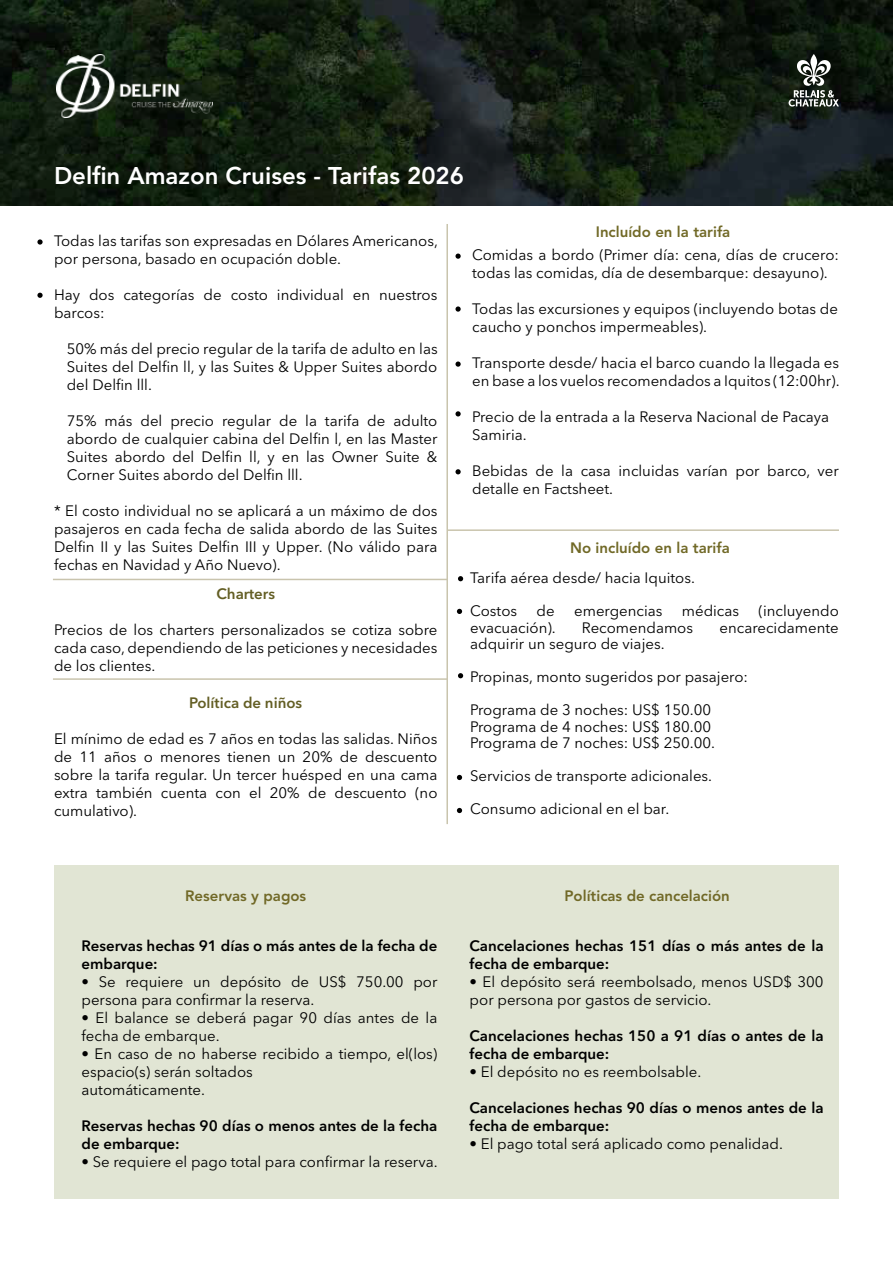
<style>
.page{position:relative;width:893px;height:1263px;background:#fff}
.page>*{position:absolute;margin:0;border:0;box-sizing:border-box;transform-origin:0 0}
.t1{font:800 24px "Avenir LT Std";color:#fff}
.t2{font:15px/18px "Avenir Next LT Pro";color:#000}
.t3{font:600 15px/18px "Avenir Next LT Pro";color:#000}
.t4{font:800 15px "Avenir LT Std";color:#716927}
.t5{font:600 15px "Avenir Next LT Pro";color:#635e24}
</style>
<div class="page">
<div style="left:54px;top:865px;width:785px;height:333px;background:#e1e5d4"></div>
<img style="left:0;top:0;width:893px;height:205px">
<img style="left:57px;top:54px;width:155px;height:64px">
<svg style="left:789px;top:54px;width:50px;height:53px"></svg>
<svg style="left:37px;top:239px;width:6px;height:6px"></svg>
<svg style="left:37px;top:293px;width:6px;height:5px"></svg>
<svg style="left:455px;top:254px;width:6px;height:5px"></svg>
<svg style="left:455px;top:306px;width:6px;height:6px"></svg>
<svg style="left:455px;top:361px;width:6px;height:6px"></svg>
<svg style="left:455px;top:411px;width:6px;height:5px"></svg>
<svg style="left:455px;top:469px;width:6px;height:5px"></svg>
<hr style="left:446px;top:224px;width:2px;height:600px;background:#c9c4ad">
<hr style="left:53px;top:579px;width:395px;height:1px;background:#c9c4ad">
<hr style="left:53px;top:678px;width:395px;height:2px;background:#c9c4ad">
<hr style="left:448px;top:529px;width:391px;height:2px;background:#c9c4ad">
<svg style="left:458px;top:576px;width:5px;height:5px"></svg>
<svg style="left:457px;top:609px;width:5px;height:5px"></svg>
<svg style="left:458px;top:673px;width:5px;height:5px"></svg>
<svg style="left:457px;top:808px;width:5px;height:5px"></svg>
<svg style="left:457px;top:775px;width:5px;height:5px"></svg>
<h1 class="t1" style="left:54px;top:161px;width:411px">Delfin Amazon Cruises - Tarifas 2026</h1>
<p class="t2" style="left:54px;top:232px;width:385px">Todas las tarifas son expresadas en Dólares Americanos, por persona, basado en ocupación doble.</p>
<p class="t2" style="left:54px;top:286px;width:385px">Hay dos categorías de costo individual en nuestros barcos:</p>
<p class="t2" style="left:67px;top:340px;width:372px;text-align:justify">50% más del precio regular de la tarifa de adulto en las Suites del Delfin ll, y las Suites &amp; Upper Suites abordo del Delfin lll.</p>
<p class="t2" style="left:67px;top:412px;width:372px;text-align:justify">75% más del precio regular de la tarifa de adulto abordo de cualquier cabina del Delfin l, en las Master Suites abordo del Delfin ll, y en las Owner Suite &amp; Corner Suites abordo del Delfin lll.</p>
<p class="t2" style="left:54px;top:502px;width:385px;text-align:justify">* El costo individual no se aplicará a un máximo de dos pasajeros en cada fecha de salida abordo de las Suites Delfin II y las Suites Delfin III y Upper. (No válido para fechas en Navidad y Año Nuevo).</p>
<p class="t5" style="left:216px;top:585px;width:60px">Charters</p>
<p class="t2" style="left:54px;top:621px;width:385px;text-align:justify">Precios de los charters personalizados se cotiza sobre cada caso, dependiendo de las peticiones y necesidades de los clientes.</p>
<p class="t5" style="left:189px;top:693px;width:114px">Política de niños</p>
<p class="t2" style="left:54px;top:729px;width:385px;text-align:justify">El mínimo de edad es 7 años en todas las salidas. Niños de 11 años o menores tienen un 20% de descuento sobre la tarifa regular. Un tercer huésped en una cama extra también cuenta con el 20% de descuento (no cumulativo).</p>
<p class="t4" style="left:185px;top:887px;width:123px">Reservas y pagos</p>
<p class="t3" style="left:82px;top:936px;width:357px">Reservas hechas 91 días o más antes de la fecha de embarque:</p>
<p class="t2" style="left:82px;top:973px;width:357px">• Se requiere un depósito de US$ 750.00 por persona para confirmar la reserva.</p>
<p class="t2" style="left:82px;top:1009px;width:357px">• El balance se deberá pagar 90 días antes de la fecha de embarque.</p>
<p class="t2" style="left:82px;top:1045px;width:357px">• En caso de no haberse recibido a tiempo, el(los) espacio(s) serán soltados<br>automáticamente.</p>
<p class="t3" style="left:82px;top:1116px;width:357px">Reservas hechas 90 días o menos antes de la fecha de embarque:</p>
<p class="t2" style="left:82px;top:1153px;width:358px">• Se requiere el pago total para confirmar la reserva.</p>
<p class="t4" style="left:596px;top:223px;width:136px">Incluído en la tarifa</p>
<p class="t2" style="left:472px;top:246px;width:368px">Comidas a bordo (Primer día: cena, días de crucero: todas las comidas, día de desembarque: desayuno).</p>
<p class="t2" style="left:472px;top:300px;width:367px">Todas las excursiones y equipos (incluyendo botas de caucho y ponchos impermeables).</p>
<p class="t2" style="left:472px;top:354px;width:369px">Transporte desde/ hacia el barco cuando la llegada es en base a los vuelos recomendados a Iquitos (12:00hr).</p>
<p class="t2" style="left:472px;top:408px;width:358px">Precio de la entrada a la Reserva Nacional de Pacaya<br>Samiria.</p>
<p class="t2" style="left:472px;top:462px;width:368px">Bebidas de la casa incluidas varían por barco, ver detalle en Factsheet.</p>
<p class="t4" style="left:570px;top:539px;width:161px">No incluído en la tarifa</p>
<p class="t2" style="left:470px;top:569px;width:226px">Tarifa aérea desde/ hacia Iquitos.</p>
<p class="t2" style="left:470px;top:602px;width:49px">Costos</p>
<p class="t2" style="left:537px;top:602px;width:20px">de</p>
<p class="t2" style="left:574px;top:602px;width:90px">emergencias</p>
<p class="t2" style="left:682px;top:602px;width:59px">médicas</p>
<p class="t2" style="left:758px;top:602px;width:82px">(incluyendo</p>
<p class="t2" style="left:470px;top:618px;width:87px">evacuación).</p>
<p class="t2" style="left:582px;top:618px;width:113px">Recomendamos</p>
<p class="t2" style="left:720px;top:618px;width:121px">encarecidamente</p>
<p class="t2" style="left:470px;top:635px;width:196px">adquirir un seguro de viajes.</p>
<p class="t2" style="left:470px;top:668px;width:279px">Propinas, monto sugeridos por pasajero:</p>
<p class="t2" style="left:470px;top:702px;width:246px;line-height:16.5px">Programa de 3 noches: US$ 150.00<br>Programa de 4 noches: US$ 180.00<br>Programa de 7 noches: US$ 250.00.</p>
<p class="t2" style="left:470px;top:767px;width:243px">Servicios de transporte adicionales.</p>
<p class="t2" style="left:470px;top:800px;width:201px">Consumo adicional en el bar.</p>
<p class="t4" style="left:564px;top:887px;width:167px">Políticas de cancelación</p>
<p class="t3" style="left:470px;top:936px;width:355px">Cancelaciones hechas 151 días o más antes de la fecha de embarque:</p>
<p class="t2" style="left:470px;top:973px;width:355px">• El depósito será reembolsado, menos USD$ 300 por persona por gastos de servicio.</p>
<p class="t3" style="left:470px;top:1026px;width:355px">Cancelaciones hechas 150 a 91 días o antes de la fecha de embarque:</p>
<p class="t2" style="left:470px;top:1063px;width:233px">• El depósito no es reembolsable.</p>
<p class="t3" style="left:470px;top:1098px;width:355px">Cancelaciones hechas 90 días o menos antes de la fecha de embarque:</p>
<p class="t2" style="left:470px;top:1135px;width:315px">• El pago total será aplicado como penalidad.</p>
</div>
